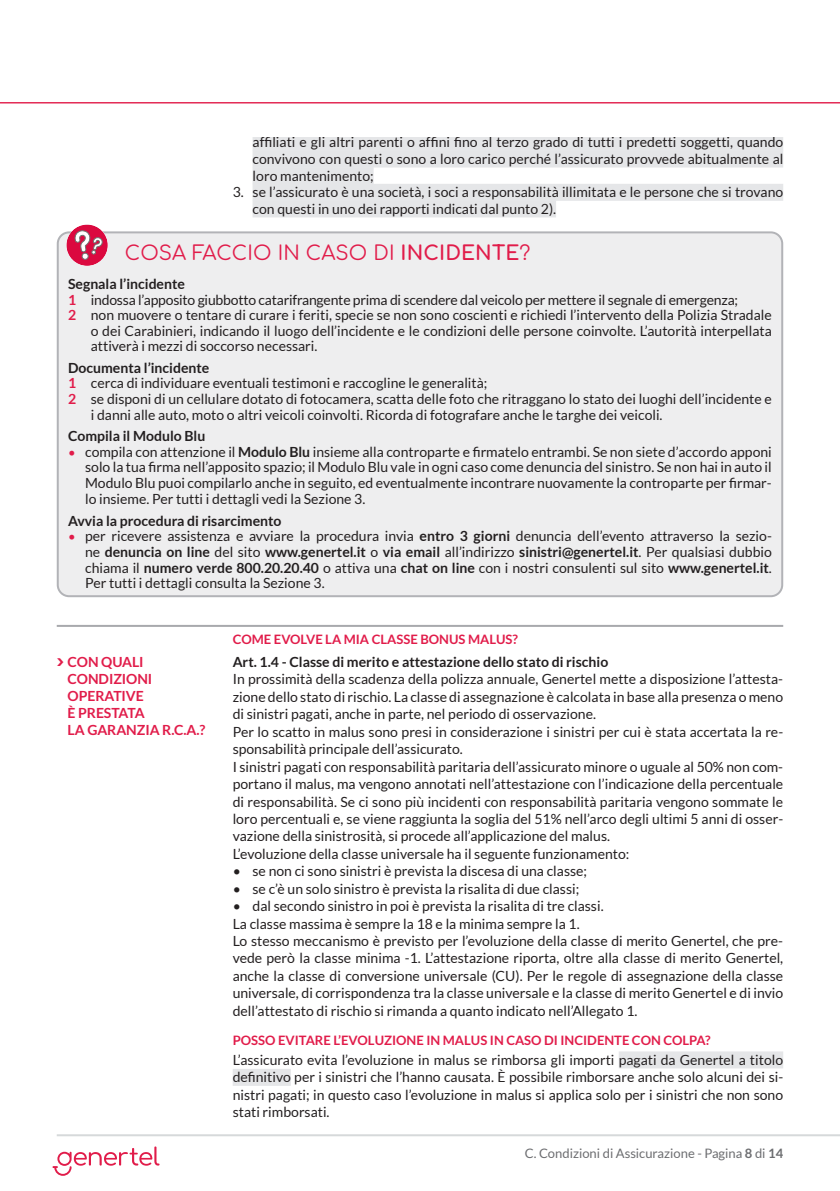
<style>
.page{position:relative;width:840px;height:1191px;background:#fff}
.page>*{position:absolute;margin:0;border:0;box-sizing:border-box;transform-origin:0 0}
.t1{font:20px "Comfortaa";letter-spacing:.005em;color:#e11c4a}
.t2{font:14px/17.4px "Lato";color:#231f20;text-align:justify}
.t3{font:700 14px "Lato";color:#231f20}
.t4{font:700 14px/17px "Lato";letter-spacing:-.005em;color:#e11c4a}
.t5{font:700 13px "Lato";color:#e11c4a}
.t6{font:13px "Lato";color:#6c6d70}
.s1{font-weight:700;color:#e11c4a}
.s2{font-size:13px;color:#e11c4a}
.s3{font-weight:700}
</style>
<div class="page">
<hr style="left:57px;top:1134px;width:782px;height:2px;background:#d6d9da">
<svg style="left:52px;top:1146px;width:107px;height:29px"></svg>
<hr style="left:0;top:102px;width:839px;height:1px;background:#e11c4a">
<div style="left:252px;top:134px;width:530px;height:17px;background:#e5e6e8"></div>
<div style="left:252px;top:150px;width:530px;height:17px;background:#e5e6e8"></div>
<div style="left:252px;top:167px;width:121px;height:17px;background:#e5e6e8"></div>
<div style="left:252px;top:184px;width:530px;height:17px;background:#e5e6e8"></div>
<div style="left:252px;top:200px;width:303px;height:17px;background:#e5e6e8"></div>
<hr style="left:57px;top:625px;width:725px;height:2px;background:#a8a9ad">
<div style="left:618px;top:1051px;width:164px;height:17px;background:#e5e6e8"></div>
<div style="left:232px;top:1068px;width:59px;height:17px;background:#e5e6e8"></div>
<div style="left:58px;top:232px;width:723px;height:364px;background:#eeeeef;border-radius:11px"></div>
<div style="left:57px;top:231px;width:725px;height:366px;border:2px solid #b2b3b7;border-radius:11px"></div>
<svg style="left:66px;top:224px;width:42px;height:42px"></svg>
<svg style="left:74px;top:230px;width:29px;height:30px"></svg>
<div style="left:43px;top:114px;width:759px;height:22px;background:#fff"></div>
<p class="t2" style="left:252px;top:134px;width:532px;line-height:16.6px">affiliati e gli altri parenti o affini fino al terzo grado di tutti i predetti soggetti, quando convivono con questi o sono a loro carico perché l’assicurato provvede abitualmente al loro mantenimento;</p>
<p class="t2" style="left:252px;top:184px;width:532px;line-height:16.6px;text-indent:-20px">3. se l’assicurato è una società, i soci a responsabilità illimitata e le persone che si trovano con questi in uno dei rapporti indicati dal punto 2).</p>
<h1 class="t1" style="left:125px;top:235px;width:407px">COSA FACCIO IN CASO DI INCIDENTE?</h1>
<p class="t3" style="left:68px;top:276px;width:118px">Segnala l’incidente</p>
<p class="t2" style="left:68px;top:291px;width:671px"><span class="s1">1</span> indossa l’apposito giubbotto catarifrangente prima di scendere dal veicolo per mettere il segnale di emergenza;</p>
<p class="t2" style="left:68px;top:306px;width:704px"><span class="s1">2</span> non muovere o tentare di curare i feriti, specie se non sono coscienti e richiedi l’intervento della Polizia Stradale</p>
<p class="t2" style="left:91px;top:322px;width:682px">o dei Carabinieri, indicando il luogo dell’incidente e le condizioni delle persone coinvolte. L’autorità interpellata</p>
<p class="t2" style="left:91px;top:338px;width:228px">attiverà i mezzi di soccorso necessari.</p>
<p class="t3" style="left:68px;top:360px;width:143px">Documenta l’incidente</p>
<p class="t2" style="left:68px;top:374px;width:420px"><span class="s1">1</span> cerca di individuare eventuali testimoni e raccogline le generalità;</p>
<p class="t2" style="left:68px;top:390px;width:704px"><span class="s1">2</span> se disponi di un cellulare dotato di fotocamera, scatta delle foto che ritraggano lo stato dei luoghi dell’incidente e</p>
<p class="t2" style="left:91px;top:406px;width:573px">i danni alle auto, moto o altri veicoli coinvolti. Ricorda di fotografare anche le targhe dei veicoli.</p>
<p class="t3" style="left:68px;top:428px;width:139px">Compila il Modulo Blu</p>
<p class="t2" style="left:85px;top:444px;width:688px;line-height:15.8px;text-indent:-17px"><span class="s2">•</span> compila con attenzione il <span class="s3">Modulo Blu</span> insieme alla controparte e firmatelo entrambi. Se non siete d’accordo apponi solo la tua firma nell’apposito spazio; il Modulo Blu vale in ogni caso come denuncia del sinistro. Se non hai in auto il Modulo Blu puoi compilarlo anche in seguito, ed eventualmente incontrare nuovamente la controparte per firmar&shy;lo insieme. Per tutti i dettagli vedi la Sezione 3.</p>
<p class="t3" style="left:68px;top:512px;width:215px">Avvia la procedura di risarcimento</p>
<p class="t2" style="left:85px;top:528px;width:688px;line-height:15.6px;text-indent:-17px"><span class="s2">•</span> per ricevere assistenza e avviare la procedura invia <span class="s3">entro 3 giorni</span> denuncia dell’evento attraverso la sezio&shy;ne <span class="s3">denuncia on line</span> del sito <span class="s3">www.genertel.it</span> o <span class="s3">via email</span> all’indirizzo <span class="s3">sinistri@genertel.it</span>. Per qualsiasi dubbio chiama il <span class="s3">numero verde 800.20.20.40</span> o attiva una <span class="s3">chat on line</span> con i nostri consulenti sul sito <span class="s3">www.genertel.it</span>.<br>Per tutti i dettagli consulta la Sezione 3.</p>
<p class="t4" style="left:68px;top:653px;width:139px">CON QUALI<br>CONDIZIONI<br>OPERATIVE<br>È PRESTATA<br>LA GARANZIA R.C.A.?</p>
<p class="t5" style="left:232px;top:631px;width:286px">COME EVOLVE LA MIA CLASSE BONUS MALUS?</p>
<p class="t3" style="left:232px;top:654px;width:377px">Art. 1.4 - Classe di merito e attestazione dello stato di rischio</p>
<p class="t2" style="left:232px;top:670px;width:551px;text-align:left">In prossimità della scadenza della polizza annuale, Genertel mette a disposizione l’attesta&shy;zione dello stato di rischio. La classe di assegnazione è calcolata in base alla presenza o meno di sinistri pagati, anche in parte, nel periodo di osservazione.<br>Per lo scatto in malus sono presi in considerazione i sinistri per cui è stata accertata la re&shy;sponsabilità principale dell’assicurato.<br>I sinistri pagati con responsabilità paritaria dell’assicurato minore o uguale al 50% non com&shy;portano il malus, ma vengono annotati nell’attestazione con l’indicazione della percentuale di responsabilità. Se ci sono più incidenti con responsabilità paritaria vengono sommate le loro percentuali e, se viene raggiunta la soglia del 51% nell’arco degli ultimi 5 anni di osser&shy;vazione della sinistrosità, si procede all’applicazione del malus.<br>L’evoluzione della classe universale ha il seguente funzionamento:</p>
<p class="t2" style="left:232px;top:862px;width:355px">• se non ci sono sinistri è prevista la discesa di una classe;</p>
<p class="t2" style="left:232px;top:880px;width:348px">• se c’è un solo sinistro è prevista la risalita di due classi;</p>
<p class="t2" style="left:232px;top:897px;width:551px;text-align:left">• dal secondo sinistro in poi è prevista la risalita di tre classi.<br>La classe massima è sempre la 18 e la minima sempre la 1.<br>Lo stesso meccanismo è previsto per l’evoluzione della classe di merito Genertel, che pre&shy;vede però la classe minima -1. L’attestazione riporta, oltre alla classe di merito Genertel, anche la classe di conversione universale (CU). Per le regole di assegnazione della classe universale, di corrispondenza tra la classe universale e la classe di merito Genertel e di invio dell’attestato di rischio si rimanda a quanto indicato nell’Allegato 1.</p>
<p class="t5" style="left:232px;top:1032px;width:479px">POSSO EVITARE L’EVOLUZIONE IN MALUS IN CASO DI INCIDENTE CON COLPA?</p>
<p class="t2" style="left:232px;top:1051px;width:551px">L’assicurato evita l’evoluzione in malus se rimborsa gli importi pagati da Genertel a titolo definitivo per i sinistri che l’hanno causata. È possibile rimborsare anche solo alcuni dei si&shy;nistri pagati; in questo caso l’evoluzione in malus si applica solo per i sinistri che non sono stati rimborsati.</p>
<p class="t6" style="left:524px;top:1146px;width:260px">C. Condizioni di Assicurazione - Pagina <span class="s3">8</span> di <span class="s3">14</span></p>
</div>
